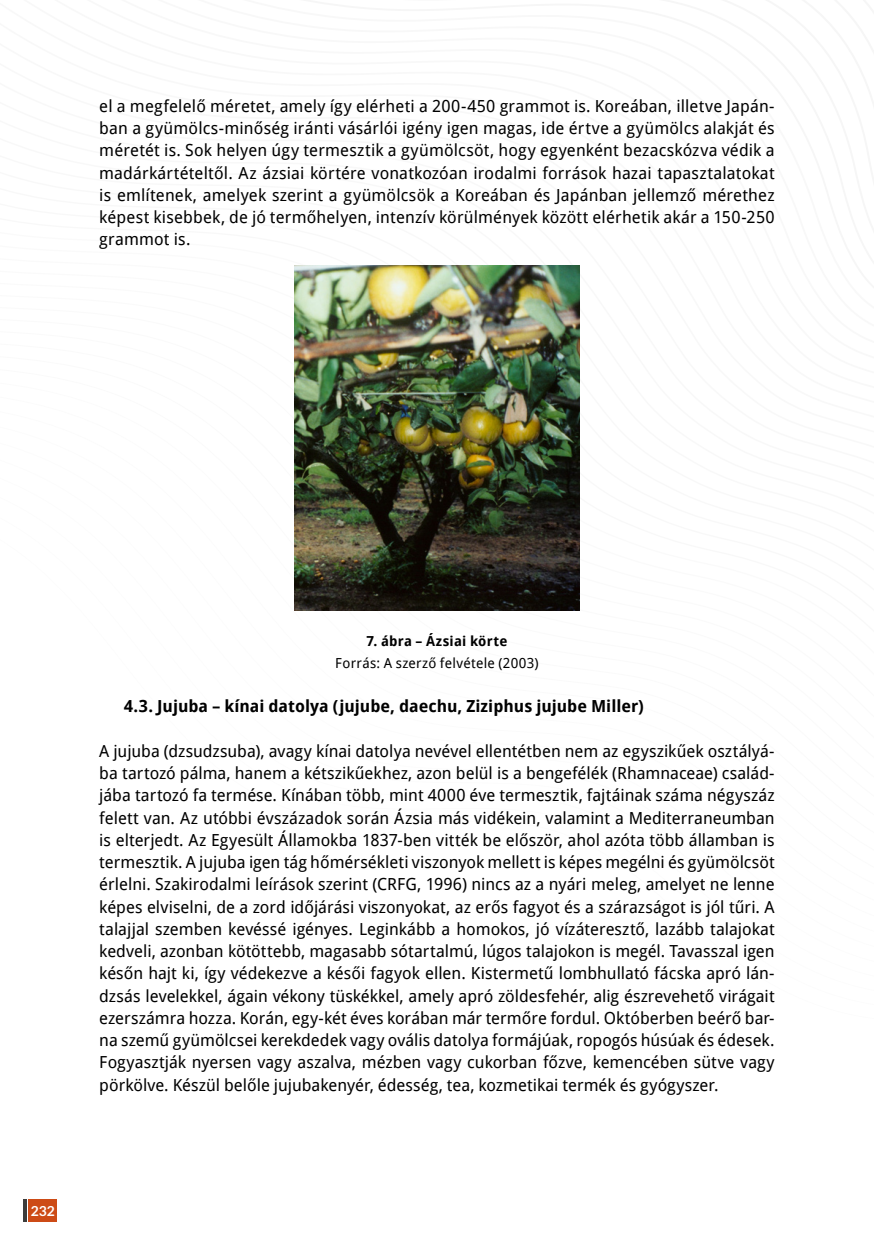
<style>
.page{position:relative;width:874px;height:1241px;background:#fff}
.page>*{position:absolute;margin:0;border:0;box-sizing:border-box;transform-origin:0 0}
.t1{font:16.62px/22.2px "Droid Sans";letter-spacing:.005em;color:#000;text-align:justify}
.t2{font:700 16.62px "Droid Sans";color:#000}
.t3{font:13.83px "Droid Sans";letter-spacing:.02em;color:#000}
.t4{font:700 13.83px "Droid Sans";letter-spacing:.015em;color:#000}
.t5{font:700 13.83px "Lato";color:#fff}
</style>
<div class="page">
<div style="left:29px;top:1198px;width:28px;height:23px;background:#cd4b16"></div>
<hr style="left:23px;top:1198px;width:3px;height:23px;background:#3c3c3b">
<img style="left:294px;top:265px;width:285px;height:345px">
<p class="t1" style="left:99px;top:94px;width:676px">el a megfelelő méretet, amely így elérheti a 200-450 grammot is. Koreában, illetve Japán&shy;ban a gyümölcs-minőség iránti vásárlói igény igen magas, ide értve a gyümölcs alakját és méretét is. Sok helyen úgy termesztik a gyümölcsöt, hogy egyenként bezacskózva védik a madárkártételtől. Az ázsiai körtére vonatkozóan irodalmi források hazai tapasztalatokat is említenek, amelyek szerint a gyümölcsök a Koreában és Japánban jellemző mérethez képest kisebbek, de jó termőhelyen, intenzív körülmények között elérhetik akár a 150-250 grammot is.</p>
<p class="t5" style="left:31px;top:1202px;width:26px">232</p>
<p class="t4" style="left:366px;top:631px;width:142px">7. ábra – Ázsiai körte</p>
<p class="t3" style="left:335px;top:653px;width:205px">Forrás: A szerző felvétele (2003)</p>
<p class="t2" style="left:124px;top:694px;width:521px">4.3. Jujuba – kínai datolya (jujube, daechu, Ziziphus jujube Miller)</p>
<p class="t1" style="left:99px;top:739px;width:676px">A jujuba (dzsudzsuba), avagy kínai datolya nevével ellentétben nem az egyszikűek osztályá&shy;ba tartozó pálma, hanem a kétszikűekhez, azon belül is a bengefélék (Rhamnaceae) család&shy;jába tartozó fa termése. Kínában több, mint 4000 éve termesztik, fajtáinak száma négyszáz felett van. Az utóbbi évszázadok során Ázsia más vidékein, valamint a Mediterraneumban is elterjedt. Az Egyesült Államokba 1837-ben vitték be először, ahol azóta több államban is termesztik. A jujuba igen tág hőmérsékleti viszonyok mellett is képes megélni és gyümölcsöt érlelni. Szakirodalmi leírások szerint (CRFG, 1996) nincs az a nyári meleg, amelyet ne lenne képes elviselni, de a zord időjárási viszonyokat, az erős fagyot és a szárazságot is jól tűri. A talajjal szemben kevéssé igényes. Leginkább a homokos, jó vízáteresztő, lazább talajokat kedveli, azonban kötöttebb, magasabb sótartalmú, lúgos talajokon is megél. Tavasszal igen későn hajt ki, így védekezve a késői fagyok ellen. Kistermetű lombhullató fácska apró lán&shy;dzsás levelekkel, ágain vékony tüskékkel, amely apró zöldesfehér, alig észrevehető virágait ezerszámra hozza. Korán, egy-két éves korában már termőre fordul. Októberben beérő bar&shy;na szemű gyümölcsei kerekdedek vagy ovális datolya formájúak, ropogós húsúak és édesek.<br>Fogyasztják nyersen vagy aszalva, mézben vagy cukorban főzve, kemencében sütve vagy pörkölve. Készül belőle jujubakenyér, édesség, tea, kozmetikai termék és gyógyszer.</p>
</div>
